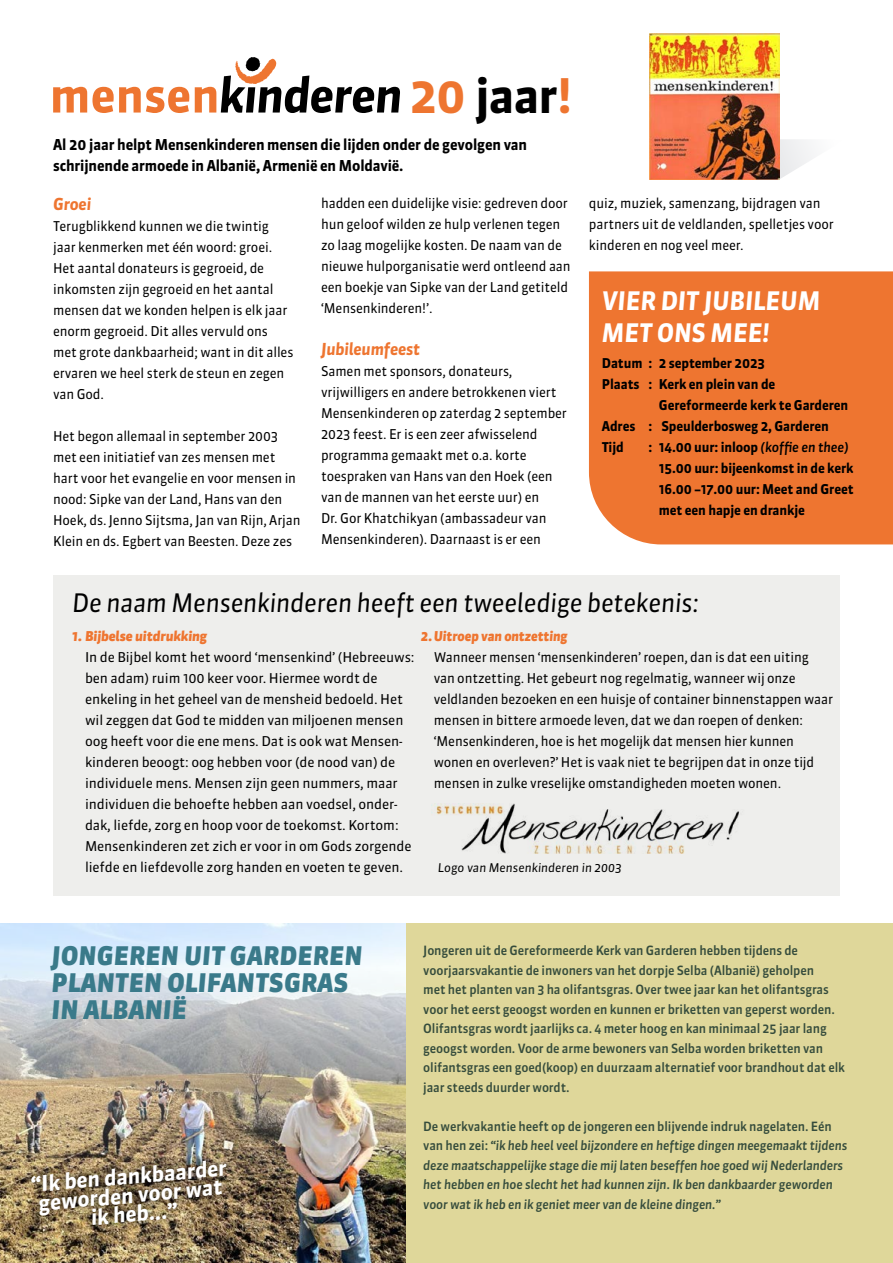
<style>
.page{position:relative;width:893px;height:1263px;background:#fff}
.page>*{position:absolute;margin:0;border:0;box-sizing:border-box;transform-origin:0 0}
.t1{font:700 47.55px "Sanuk OT";letter-spacing:-.02em;color:#000}
.t2{font:italic 900 25.5px/27px "Sanuk";color:#3a7a8a}
.t3{font:italic 700 25.5px/31.5px "Sanuk OT";letter-spacing:-.01em;color:#fff;scale:.96 1}
.t4{font:italic 25.35px "Sanuk OT";letter-spacing:-.01em;color:#000;scale:.96 1}
.t5{font:italic 700 21.3px/19.2px "Sanuk OT";color:#fff;text-align:center}
.t6{font:italic 700 16.5px "Sanuk OT";letter-spacing:-.01em;color:#ee7530;scale:.96 1}
.t7{font:700 15px/21px "Sanuk OT";letter-spacing:-.01em;color:#000;scale:.96 1}
.t8{font:13.5px/21px "Sanuk OT";letter-spacing:-.01em;color:#000;scale:.96 1}
.t9{font:13.5px/21px "Sanuk OT";letter-spacing:-.01em;color:#000}
.t10{font:700 13.5px/21px "Sanuk OT";letter-spacing:-.01em;color:#000;scale:.96 1}
.t11{font:italic 900 13.5px "Sanuk";letter-spacing:-.01em;color:#ee7530;scale:.96 1}
.t12{font:italic 900 13.5px "Sanuk";letter-spacing:-.01em;color:#ee7530}
.t13{font:500 12.75px/19.5px "Sanuk OT";letter-spacing:-.01em;color:#354c3c;scale:.96 1}
.t14{font:italic 500 12.75px/19.5px "Sanuk OT";letter-spacing:-.01em;color:#354c3c;scale:.96 1}
.t15{font:italic 12px "Sanuk OT";color:#000}
.s1{color:#ee7530}
.s2{font-weight:500;font-style:italic}
.s3{font-style:normal}
</style>
<div class="page">
<div style="left:53px;top:575px;width:787px;height:320px;background:#eeeeec"></div>
<svg style="left:53px;top:87px;width:136px;height:26px"></svg>
<svg style="left:195px;top:57px;width:205px;height:56px"></svg>
<div style="left:589px;top:271px;width:304px;height:273px;background:#ee7530"></div>
<img style="left:433px;top:804px;width:306px;height:50px">
<svg style="left:780px;top:139px;width:33px;height:40px"></svg>
<img style="left:649px;top:33px;width:131px;height:146px">
<img style="left:0;top:923px;width:406px;height:340px">
<div style="left:406px;top:923px;width:487px;height:340px;background:#dfd79a"></div>
<img style="left:23px;top:1149px;width:216px;height:90px">
<h1 class="t1" style="left:410px;top:66px;width:164px"><span class="s1">20</span> jaar<span class="s1">!</span></h1>
<p class="t7" style="left:53px;top:134px;width:495px">Al 20 jaar helpt Mensenkinderen mensen die lijden onder de gevolgen van schrijnende armoede in Albanië, Armenië en Moldavië.</p>
<p class="t6" style="left:53px;top:194px;width:41px">Groei</p>
<p class="t8" style="left:53px;top:216px;width:252px">Terugblikkend kunnen we die twintig jaar kenmerken met één woord: groei.<br>Het aantal donateurs is gegroeid, de inkomsten zijn gegroeid en het aantal mensen dat we konden helpen is elk jaar enorm gegroeid. Dit alles vervuld ons met grote dankbaarheid; want in dit alles ervaren we heel sterk de steun en zegen van God.</p>
<p class="t8" style="left:53px;top:426px;width:259px">Het begon allemaal in september 2003 met een initiatief van zes mensen met hart voor het evangelie en voor mensen in nood: Sipke van der Land, Hans van den Hoek, ds. Jenno Sijtsma, Jan van Rijn, Arjan Klein en ds. Egbert van Beesten. Deze zes</p>
<p class="t8" style="left:321px;top:193px;width:262px">hadden een duidelijke visie: gedreven door hun geloof wilden ze hulp verlenen tegen zo laag mogelijke kosten. De naam van de nieuwe hulporganisatie werd ontleend aan een boekje van Sipke van der Land getiteld ‘Mensenkinderen!’.</p>
<p class="t6" style="left:321px;top:339px;width:105px">Jubileumfeest</p>
<p class="t8" style="left:321px;top:360px;width:258px">Samen met sponsors, donateurs, vrijwilligers en andere betrokkenen viert Mensenkinderen op zaterdag 2 september 2023 feest. Er is een zeer afwisselend programma gemaakt met o.a. korte toespraken van Hans van den Hoek (een van de mannen van het eerste uur) en<br>Dr. Gor Khatchikyan (ambassadeur van Mensenkinderen). Daarnaast is er een</p>
<p class="t8" style="left:589px;top:193px;width:257px">quiz, muziek, samenzang, bijdragen van partners uit de veldlanden, spelletjes voor kinderen en nog veel meer.</p>
<h2 class="t3" style="left:602px;top:285px;width:229px">VIER DIT JUBILEUM<br>MET ONS MEE!</h2>
<p class="t10" style="left:602px;top:353px;width:172px">Datum : 2 september 2023</p>
<p class="t10" style="left:602px;top:374px;width:182px">Plaats : Kerk en plein van de</p>
<p class="t10" style="left:659px;top:395px;width:199px">Gereformeerde kerk te Garderen</p>
<p class="t10" style="left:602px;top:416px;width:238px">Adres : Speulderbosweg 2, Garderen</p>
<p class="t10" style="left:602px;top:437px;width:24px">Tijd</p>
<p class="t10" style="left:659px;top:437px;width:204px;text-indent:-10px">: 14.00 uur: inloop <span class="s2">(koffie en thee)<br></span>15.00 uur: bijeenkomst in de kerk<br>16.00 –17.00 uur: Meet and Greet met een hapje en drankje</p>
<h3 class="t4" style="left:72px;top:587px;width:654px">De naam Mensenkinderen heeft een tweeledige betekenis:</h3>
<p class="t11" style="left:421px;top:628px;width:154px">2.Uitroep van ontzetting</p>
<p class="t8" style="left:434px;top:647px;width:417px">Wanneer mensen ‘mensenkinderen’ roepen, dan is dat een uiting van ontzetting. Het gebeurt nog regelmatig, wanneer wij onze veldlanden bezoeken en een huisje of container binnenstappen waar mensen in bittere armoede leven, dat we dan roepen of denken: ‘Mensenkinderen, hoe is het mogelijk dat mensen hier kunnen wonen en overleven?’ Het is vaak niet te begrijpen dat in onze tijd mensen in zulke vreselijke omstandigheden moeten wonen.</p>
<p class="t12" style="left:72px;top:628px;width:136px">1. Bijbelse uitdrukking</p>
<p class="t9" style="left:85px;top:647px;width:331px">In de Bijbel komt het woord ‘mensenkind’ (Hebreeuws: ben adam) ruim 100 keer voor. Hiermee wordt de enkeling in het geheel van de mensheid bedoeld. Het wil zeggen dat God te midden van miljoenen mensen oog heeft voor die ene mens. Dat is ook wat Mensen&shy;kinderen beoogt: oog hebben voor (de nood van) de individuele mens. Mensen zijn geen nummers, maar individuen die behoefte hebben aan voedsel, onder&shy;dak, liefde, zorg en hoop voor de toekomst. Kortom:<br>Mensenkinderen zet zich er voor in om Gods zorgende liefde en liefdevolle zorg handen en voeten te geven.</p>
<p class="t15" style="left:438px;top:860px;width:185px">Logo van Mensenkinderen in 2003</p>
<h2 class="t2" style="left:52px;top:942px;width:312px">JONGEREN UIT GARDEREN<br>PLANTEN OLIFANTSGRAS<br>IN ALBANIË</h2>
<h3 class="t5" style="left:30px;top:1175px;width:198px;rotate:-5deg">“Ik ben dankbaarder geworden voor wat ik heb...”</h3>
<p class="t13" style="left:423px;top:941px;width:441px">Jongeren uit de Gereformeerde Kerk van Garderen hebben tijdens de voorjaarsvakantie de inwoners van het dorpje Selba (Albanië) geholpen<br>met het planten van 3 ha olifantsgras. Over twee jaar kan het olifantsgras voor het eerst geoogst worden en kunnen er briketten van geperst worden.<br>Olifantsgras wordt jaarlijks ca. 4 meter hoog en kan minimaal 25 jaar lang geoogst worden. Voor de arme bewoners van Selba worden briketten van olifantsgras een goed(koop) en duurzaam alternatief voor brandhout dat elk jaar steeds duurder wordt.</p>
<p class="t14" style="left:423px;top:1116px;width:443px"><span class="s3">De werkvakantie heeft op de jongeren een blijvende indruk nagelaten. Eén van hen zei:</span> “ik heb heel veel bijzondere en heftige dingen meegemaakt tijdens deze maatschappelijke stage die mij laten beseffen hoe goed wij Nederlanders het hebben en hoe slecht het had kunnen zijn. Ik ben dankbaarder geworden voor wat ik heb en ik geniet meer van de kleine dingen.”</p>
</div>
